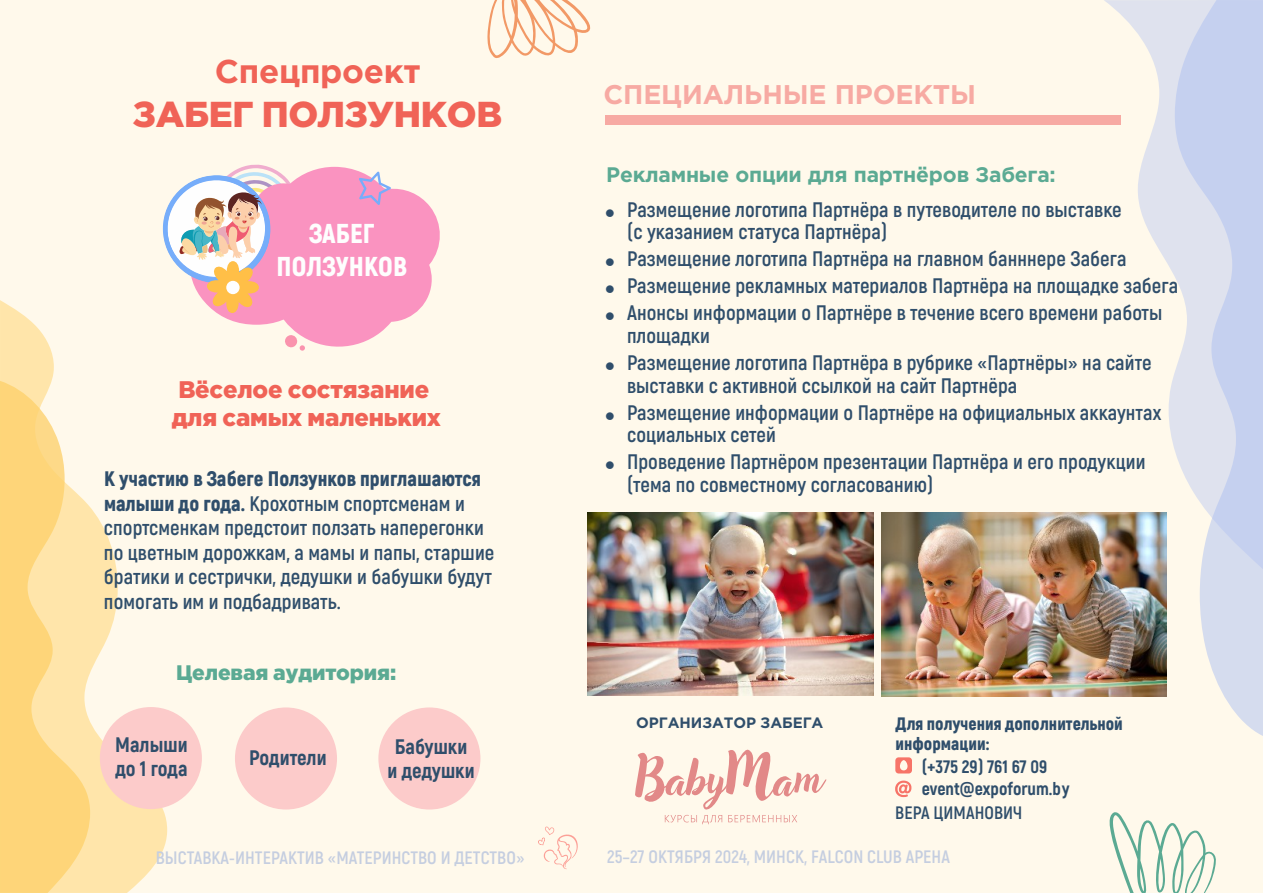
<style>
.page{position:relative;width:1263px;height:893px;background:#fff9eb}
.page>*{position:absolute;margin:0;border:0;box-sizing:border-box;transform-origin:0 0}
.t1{font:900 36px "Gotham Pro";letter-spacing:-.01em;color:#f06357}
.t2{font:700 33px "Gotham Pro";letter-spacing:-.01em;color:#f06357}
.t3{font:900 27.3px/32.7px "Akrobat";letter-spacing:.005em;color:#fefefe;text-align:center}
.t4{font:700 27px "Gotham Pro";letter-spacing:-.005em;color:#f7aaa3}
.t5{font:900 24px/28.5px "Gotham Pro";letter-spacing:-.01em;color:#f06357}
.t6{font:700 21px/27px "Akrobat";letter-spacing:.005em;color:#2f4e6b}
.t7{font:800 21px/24px "Akrobat";color:#2f4e6b}
.t8{font:700 21px "Gotham Pro";letter-spacing:-.01em;color:#5baa93}
.t9{font:900 21px "Gotham Pro";letter-spacing:-.01em;color:#5baa93}
.t10{font:700 18px "Akrobat";letter-spacing:.005em;color:#c5cee0}
.t11{font:900 18px/20.5px "Akrobat";color:#2f4e6b}
.t12{font:800 18px/22.6px "Akrobat";color:#2f4e6b}
.t13{font:700 18px "Akrobat";letter-spacing:.005em;color:#2f4e6b}
.t14{font:700 15px "Gotham Pro";letter-spacing:-.005em;color:#2f4e6b}
.s1{font-weight:900}
</style>
<div class="page">
<svg style="left:0;top:300px;width:167px;height:593px"></svg>
<svg style="left:1104px;top:0;width:71px;height:569px"></svg>
<svg style="left:1175px;top:0;width:88px;height:736px"></svg>
<div style="left:605px;top:115px;width:515px;height:10px;background:#f7aaa3"></div>
<svg style="left:635px;top:749px;width:191px;height:75px"></svg>
<svg style="left:895px;top:781px;width:16px;height:16px"></svg>
<svg style="left:895px;top:757px;width:17px;height:16px"></svg>
<div style="left:100px;top:707px;width:102px;height:102px;background:#fccbca;border-radius:50%"></div>
<div style="left:235px;top:707px;width:102px;height:102px;background:#fccbca;border-radius:50%"></div>
<div style="left:378px;top:707px;width:102px;height:102px;background:#fccbca;border-radius:50%"></div>
<svg style="left:538px;top:826px;width:40px;height:43px"></svg>
<img style="left:881px;top:513px;width:285px;height:183px">
<img style="left:587px;top:513px;width:286px;height:182px">
<svg style="left:487px;top:0;width:104px;height:58px"></svg>
<svg style="left:159px;top:164px;width:281px;height:187px"></svg>
<svg style="left:1109px;top:812px;width:107px;height:81px"></svg>
<h2 class="t2" style="left:215px;top:58px;width:207px">Спецпроект</h2>
<h1 class="t1" style="left:133px;top:100px;width:371px">ЗАБЕГ ПОЛЗУНКОВ</h1>
<h3 class="t3" style="left:277px;top:218px;width:132px">ЗАБЕГ<br>ПОЛЗУНКОВ</h3>
<p class="t5" style="left:172px;top:377px;width:271px">Вёселое состязание для самых маленьких</p>
<p class="t6" style="left:104px;top:467px;width:392px;line-height:24.5px"><span class="s1">К участию в Забеге Ползунков приглашаются малыши до года.</span> Крохотным спортсменам и спортсменкам предстоит ползать наперегонки по цветным дорожкам, а мамы и папы, старшие братики и сестрички, дедушки и бабушки будут помогать им и подбадривать.</p>
<p class="t9" style="left:176px;top:665px;width:221px">Целевая аудитория:</p>
<p class="t7" style="left:115px;top:733px;width:74px">Малыши до 1 года</p>
<p class="t7" style="left:249px;top:746px;width:79px">Родители</p>
<p class="t7" style="left:387px;top:735px;width:89px;text-align:center">Бабушки и дедушки</p>
<p class="t10" style="left:156px;top:847px;width:370px">ВЫСТАВКА-ИНТЕРАКТИВ «МАТЕРИНСТВО И ДЕТСТВО»</p>
<p class="t4" style="left:603px;top:84px;width:374px">СПЕЦИАЛЬНЫЕ ПРОЕКТЫ</p>
<p class="t8" style="left:606px;top:166px;width:451px">Рекламные опции для партнёров Забега:</p>
<p class="t6" style="left:627px;top:198px;width:496px;line-height:22.6px">Размещение логотипа Партнёра в путеводителе по выставке (с указанием статуса Партнёра)</p>
<p class="t6" style="left:627px;top:246px;width:553px">Размещение логотипа Партнёра на главном банннере Забега<br>Размещение рекламных материалов Партнёра на площадке забега<br>Анонсы информации о Партнёре в течение всего времени работы</p>
<p class="t6" style="left:627px;top:322px;width:526px">площадки<br>Размещение логотипа Партнёра в рубрике «Партнёры» на сайте</p>
<p class="t6" style="left:627px;top:372px;width:536px">выставки с активной ссылкой на сайт Партнёра<br>Размещение информации о Партнёре на официальных аккаунтах</p>
<p class="t6" style="left:627px;top:422px;width:520px">социальных сетей<br>Проведение Партнёром презентации Партнёра и его продукции</p>
<p class="t6" style="left:627px;top:471px;width:308px">(тема по совместному согласованию)</p>
<p class="t14" style="left:636px;top:717px;width:189px">ОРГАНИЗАТОР ЗАБЕГА</p>
<p class="t11" style="left:896px;top:713px;width:229px">Для получения дополнительной информации:</p>
<p class="t12" style="left:922px;top:755px;width:149px">(+375 29) 761 67 09 event@expoforum.by</p>
<p class="t13" style="left:895px;top:803px;width:129px">ВЕРА ЦИМАНОВИЧ</p>
<p class="t10" style="left:607px;top:847px;width:344px">25–27 ОКТЯБРЯ 2024, МИНСК, FALCON CLUB АРЕНА</p>
</div>
